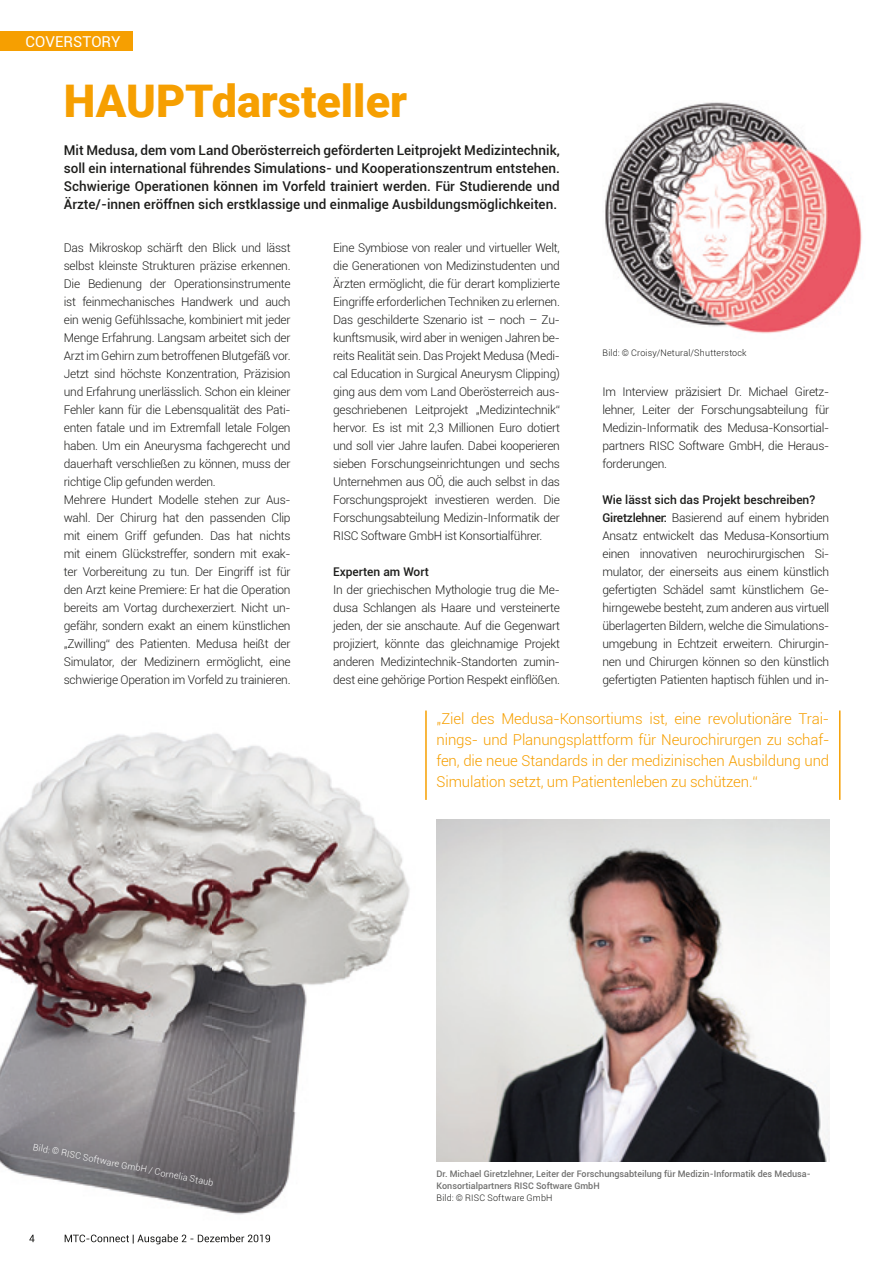
<style>
.page{position:relative;width:893px;height:1263px;background:#fff}
.page>*{position:absolute;margin:0;border:0;box-sizing:border-box;transform-origin:0 0}
.t1{font:900 45px "Roboto";color:#f69f01}
.t2{font:300 15px/21px "Roboto";letter-spacing:-.01em;color:#f69f01;text-align:justify}
.t3{font:15px "Roboto";letter-spacing:.005em;color:#fff}
.t4{font:500 13.5px/18px "Roboto";color:#1d1d1b;text-align:justify}
.t5{font:300 12px/18px "Roboto";letter-spacing:-.02em;color:#1d1d1b;text-align:justify}
.t6{font:500 12px "Roboto";color:#1d1d1b}
.t7{font:500 9px/12px "Roboto";color:#70706f}
.t8{font:300 9px "Roboto";letter-spacing:.015em;color:#1d1d1b}
.t9{font:300 9px "Roboto";color:#fff}
.s1{font-weight:500}
</style>
<div class="page">
<div style="left:0;top:31px;width:132px;height:20px;background:#f69f01"></div>
<img style="left:437px;top:819px;width:392px;height:342px">
<img style="left:0;top:732px;width:410px;height:513px">
<img style="left:65px;top:1234px;width:205px;height:10px">
<svg style="left:29px;top:1235px;width:6px;height:7px"></svg>
<img style="left:605px;top:102px;width:257px;height:232px">
<hr style="left:425px;top:710px;width:2px;height:90px;background:#f69f01">
<hr style="left:839px;top:710px;width:1px;height:90px;background:#f69f01">
<p class="t3" style="left:26px;top:31px;width:96px">COVERSTORY</p>
<h1 class="t1" style="left:64px;top:69px;width:345px">HAUPTdarsteller</h1>
<p class="t4" style="left:64px;top:141px;width:498px">Mit Medusa, dem vom Land Oberösterreich geförderten Leitprojekt Medizintechnik, soll ein international führendes Simulations- und Kooperationszentrum entstehen.<br>Schwierige Operationen können im Vorfeld trainiert werden. Für Studierende und Ärzte/-innen eröffnen sich erstklassige und einmalige Ausbildungsmöglichkeiten.</p>
<p class="t5" style="left:64px;top:238px;width:228px;text-align:left">Das Mikroskop schärft den Blick und lässt selbst kleinste Strukturen präzise erkennen.<br>Die Bedienung der Operationsinstrumente ist feinmechanisches Handwerk und auch ein wenig Gefühlssache, kombiniert mit jeder Menge Erfahrung. Langsam arbeitet sich der Arzt im Gehirn zum betroffenen Blutgefäß vor.<br>Jetzt sind höchste Konzentration, Präzision und Erfahrung unerlässlich. Schon ein kleiner Fehler kann für die Lebensqualität des Pati&shy;enten fatale und im Extremfall letale Folgen haben. Um ein Aneurysma fachgerecht und dauerhaft verschließen zu können, muss der richtige Clip gefunden werden.<br>Mehrere Hundert Modelle stehen zur Aus&shy;wahl. Der Chirurg hat den passenden Clip mit einem Griff gefunden. Das hat nichts mit einem Glückstreffer, sondern mit exak&shy;ter Vorbereitung zu tun. Der Eingriff ist für den Arzt keine Premiere: Er hat die Operation bereits am Vortag durchexerziert. Nicht un&shy;gefähr, sondern exakt an einem künstlichen „Zwilling“ des Patienten. Medusa heißt der Simulator, der Medizinern ermöglicht, eine schwierige Operation im Vorfeld zu trainieren.</p>
<p class="t5" style="left:333px;top:238px;width:228px">Eine Symbiose von realer und virtueller Welt, die Generationen von Medizinstudenten und Ärzten ermöglicht, die für derart komplizierte Eingriffe erforderlichen Techniken zu erlernen.<br>Das geschilderte Szenario ist – noch – Zu&shy;kunftsmusik, wird aber in wenigen Jahren be&shy;reits Realität sein. Das Projekt Medusa (Medi&shy;cal Education in Surgical Aneurysm Clipping) ging aus dem vom Land Oberösterreich aus&shy;geschriebenen Leitprojekt „Medizintechnik“ hervor. Es ist mit 2,3 Millionen Euro dotiert und soll vier Jahre laufen. Dabei kooperieren sieben Forschungseinrichtungen und sechs Unternehmen aus OÖ, die auch selbst in das Forschungsprojekt investieren werden. Die Forschungsabteilung Medizin-Informatik der RISC Software GmbH ist Konsortialführer.</p>
<p class="t6" style="left:333px;top:563px;width:97px">Experten am Wort</p>
<p class="t5" style="left:333px;top:580px;width:228px">In der griechischen Mythologie trug die Me&shy;dusa Schlangen als Haare und versteinerte jeden, der sie anschaute. Auf die Gegenwart projiziert, könnte das gleichnamige Projekt anderen Medizintechnik-Standorten zumin&shy;dest eine gehörige Portion Respekt einflößen.</p>
<p class="t8" style="left:603px;top:347px;width:146px">Bild: © Croisy/Netural/Shutterstock</p>
<p class="t5" style="left:602px;top:382px;width:228px">Im Interview präzisiert Dr. Michael Giretz&shy;lehner, Leiter der Forschungsabteilung für Medizin-Informatik des Medusa-Konsortial&shy;partners RISC Software GmbH, die Heraus&shy;forderungen.</p>
<p class="t5" style="left:602px;top:490px;width:228px;text-align:left"><span class="s1">Wie lässt sich das Projekt beschreiben?<br>Giretzlehner:</span> Basierend auf einem hybriden Ansatz entwickelt das Medusa-Konsortium einen innovativen neurochirurgischen Si&shy;mulator, der einerseits aus einem künstlich gefertigten Schädel samt künstlichem Ge&shy;hirngewebe besteht, zum anderen aus virtuell überlagerten Bildern, welche die Simulations&shy;umgebung in Echtzeit erweitern. Chirurgin&shy;nen und Chirurgen können so den künstlich gefertigten Patienten haptisch fühlen und in-</p>
<p class="t9" style="left:35px;top:1139px;width:185px;rotate:12deg">Bild: © RISC Software GmbH / Cornelia Staub</p>
<p class="t2" style="left:437px;top:708px;width:394px">„Ziel des Medusa-Konsortiums ist, eine revolutionäre Trai&shy;nings- und Planungsplattform für Neurochirurgen zu schaf&shy;fen, die neue Standards in der medizinischen Ausbildung und Simulation setzt, um Patientenleben zu schützen.“</p>
<p class="t7" style="left:437px;top:1168px;width:376px">Dr. Michael Giretzlehner, Leiter der Forschungsabteilung für Medizin-Informatik des Medusa-<br>Konsortialpartners RISC Software GmbH</p>
<p class="t8" style="left:437px;top:1192px;width:118px">Bild: © RISC Software GmbH</p>
</div>
